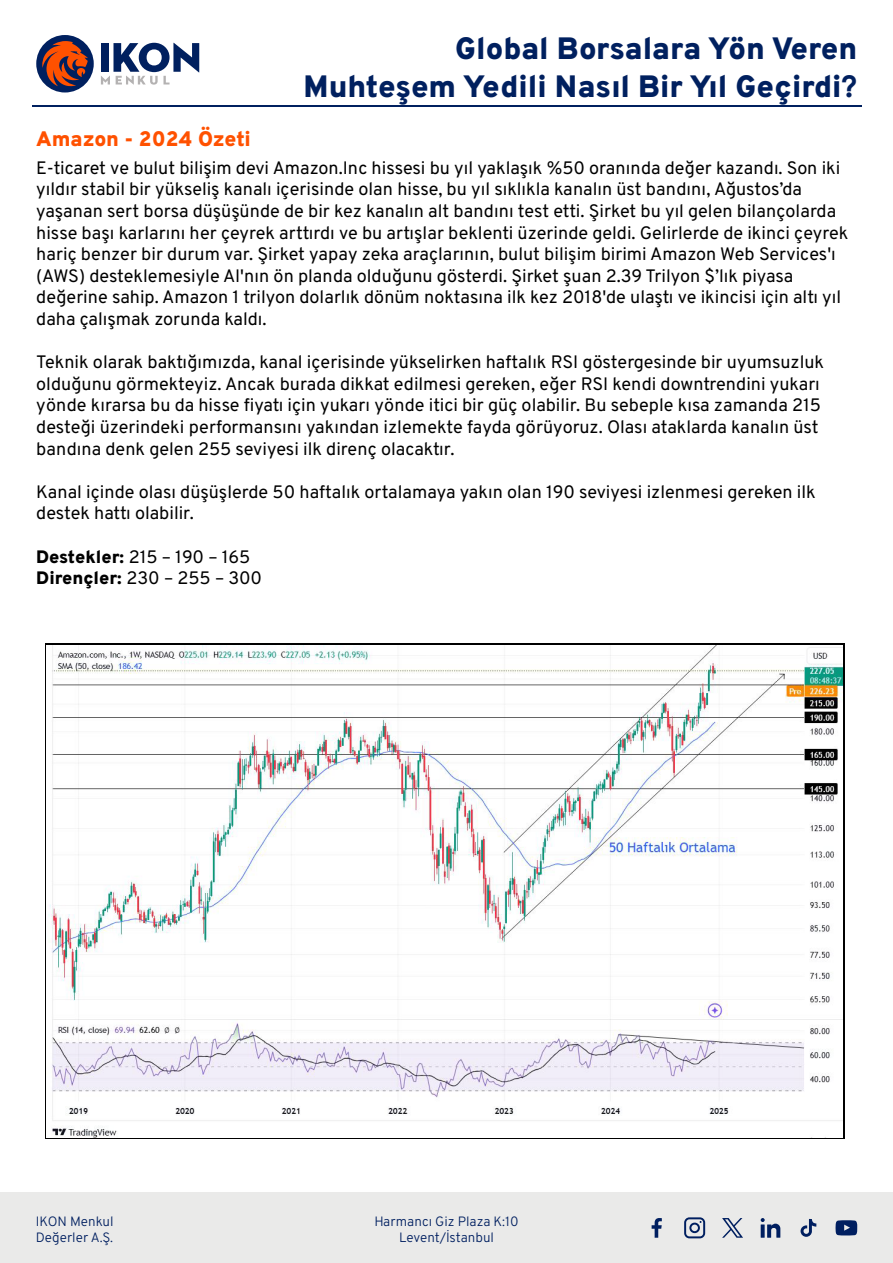
<style>
.page{position:relative;width:893px;height:1263px;background:#fff}
.page>*{position:absolute;margin:0;border:0;box-sizing:border-box;transform-origin:0 0}
.t1{font:900 30.9px/37px "Overpass";color:#00205f;text-align:right}
.t2{font:900 21px "Overpass";color:#ff5100}
.t3{font:18px/21.6px "Overpass";color:#000}
.t4{font:300 13.5px/16.5px "Overpass";color:#001f60;text-align:center}
.s1{font-weight:700}
.s2{font-weight:900}
</style>
<div class="page">
<div style="left:0;top:1192px;width:893px;height:71px;background:#eaeae9"></div>
<svg style="left:835px;top:1220px;width:22px;height:15px"></svg>
<svg style="left:652px;top:1218px;width:10px;height:20px"></svg>
<svg style="left:684px;top:1217px;width:21px;height:21px"></svg>
<svg style="left:761px;top:1218px;width:19px;height:20px"></svg>
<svg style="left:800px;top:1219px;width:16px;height:18px"></svg>
<svg style="left:722px;top:1218px;width:21px;height:20px"></svg>
<hr style="left:32px;top:105px;width:829px;height:1px;background:#00205f">
<div style="left:36px;top:35px;width:58px;height:57px;background:#00205f;border-radius:50%"></div>
<svg style="left:42px;top:41px;width:47px;height:45px"></svg>
<svg style="left:101px;top:43px;width:98px;height:42px"></svg>
<img style="left:48px;top:645px;width:795px;height:492px">
<p class="t2" style="left:36px;top:122px;width:216px">Amazon - 2024 Özeti</p>
<h1 class="t1" style="left:304px;top:29px;width:555px">Global Borsalara Yön Veren<br>Muhteşem Yedili Nasıl Bir Yıl Geçirdi<span class="s1">?</span></h1>
<p class="t3" style="left:36px;top:156px;width:813px">E-ticaret ve bulut bilişim devi Amazon.Inc hissesi bu yıl yaklaşık %50 oranında değer kazandı. Son iki yıldır stabil bir yükseliş kanalı içerisinde olan hisse, bu yıl sıklıkla kanalın üst bandını, Ağustos’da yaşanan sert borsa düşüşünde de bir kez kanalın alt bandını test etti. Şirket bu yıl gelen bilançolarda hisse başı karlarını her çeyrek arttırdı ve bu artışlar beklenti üzerinde geldi. Gelirlerde de ikinci çeyrek hariç benzer bir durum var. Şirket yapay zeka araçlarının, bulut bilişim birimi Amazon Web Services'ı (AWS) desteklemesiyle AI'nın ön planda olduğunu gösterdi. Şirket şuan 2.39 Trilyon $’lık piyasa değerine sahip. Amazon 1 trilyon dolarlık dönüm noktasına ilk kez 2018'de ulaştı ve ikincisi için altı yıl daha çalışmak zorunda kaldı.</p>
<p class="t3" style="left:36px;top:350px;width:789px">Teknik olarak baktığımızda, kanal içerisinde yükselirken haftalık RSI göstergesinde bir uyumsuzluk olduğunu görmekteyiz. Ancak burada dikkat edilmesi gereken, eğer RSI kendi downtrendini yukarı yönde kırarsa bu da hisse fiyatı için yukarı yönde itici bir güç olabilir. Bu sebeple kısa zamanda 215 desteği üzerindeki performansını yakından izlemekte fayda görüyoruz. Olası ataklarda kanalın üst bandına denk gelen 255 seviyesi ilk direnç olacaktır.</p>
<p class="t3" style="left:36px;top:480px;width:781px">Kanal içinde olası düşüşlerde 50 haftalık ortalamaya yakın olan 190 seviyesi izlenmesi gereken ilk destek hattı olabilir.</p>
<p class="t3" style="left:36px;top:545px;width:227px"><span class="s2">Destekler:</span> 215 – 190 – 165<br><span class="s2">Dirençler:</span> 230 – 255 – 300</p>
<p class="t4" style="left:36px;top:1212px;width:79px;text-align:left">IKON Menkul<br>Değerler A.Ş.</p>
<p class="t4" style="left:374px;top:1212px;width:146px">Harmancı Giz Plaza K:10<br>Levent/İstanbul</p>
</div>
